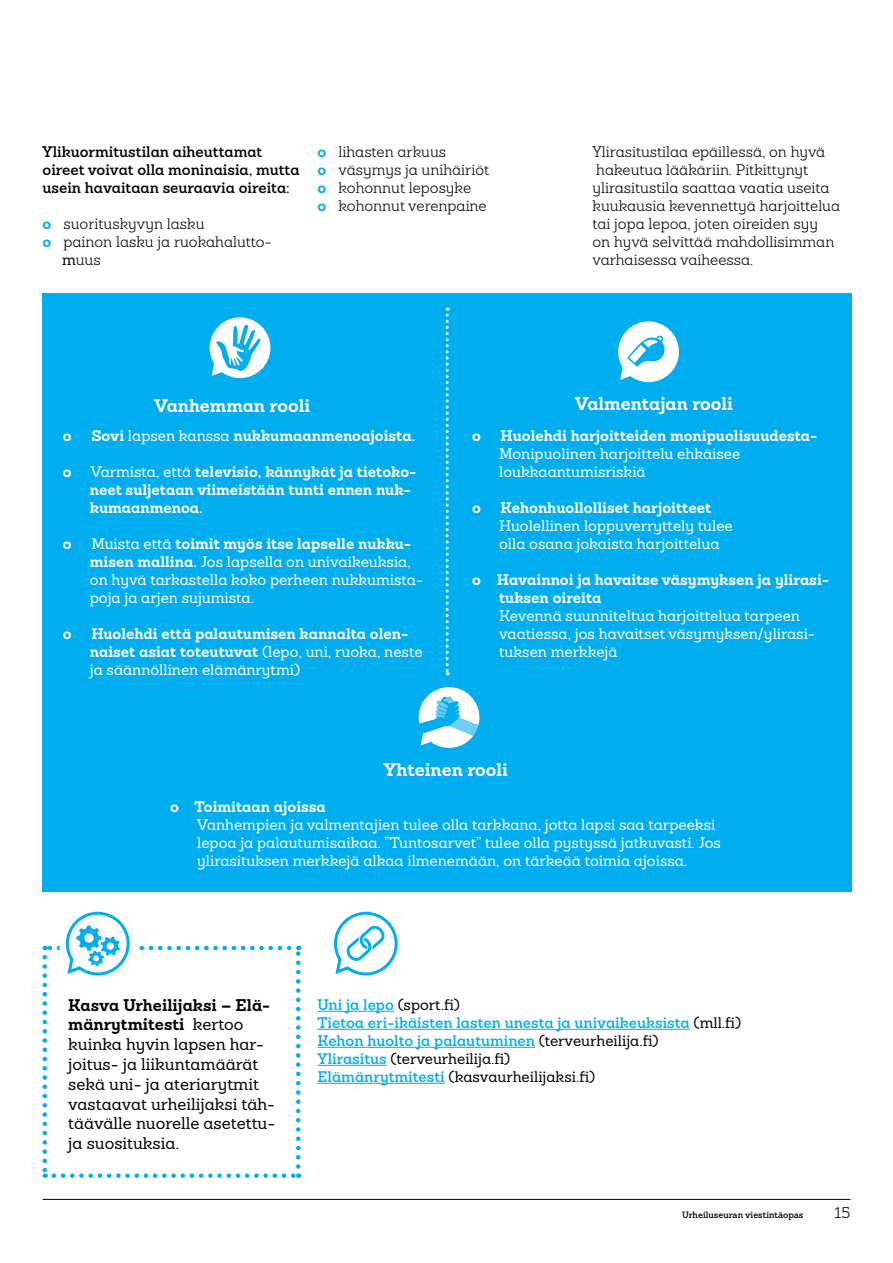
<style>
.page{position:relative;width:893px;height:1263px;background:#fff}
.page>*{position:absolute;margin:0;border:0;box-sizing:border-box;transform-origin:0 0}
.t1{font:700 18px "Sanchez";color:#fff}
.t2{font:16.5px/19.8px "Sanchez";color:#000}
.t3{font:15px/18px "Sanchez";color:#fff}
.t4{font:700 15px/18px "Sanchez";color:#fff}
.t5{font:300 15px/18px "Sanchez";color:#000}
.t6{font:600 15px/18px "Sanchez";color:#00aeef}
.t7{font:600 15px/18px "Sanchez";color:#000}
.t8{font:600 9px "Sanchez";color:#000}
.s1{font-weight:700;color:#00aeef}
.s2{font-weight:400}
.s3{font-weight:700}
.s4{font-weight:400;color:#000}
</style>
<div class="page">
<div style="left:42px;top:293px;width:809px;height:598px;background:#00aeef"></div>
<svg style="left:446px;top:308px;width:3px;height:367px"></svg>
<svg style="left:210px;top:317px;width:60px;height:61px"></svg>
<svg style="left:618px;top:321px;width:61px;height:61px"></svg>
<svg style="left:419px;top:687px;width:60px;height:61px"></svg>
<svg style="left:43px;top:911px;width:257px;height:267px"></svg>
<hr style="left:317px;top:1011px;width:77px;height:1px;background:#00aeef">
<hr style="left:317px;top:1029px;width:373px;height:1px;background:#00aeef">
<hr style="left:317px;top:1047px;width:218px;height:1px;background:#00aeef">
<hr style="left:317px;top:1065px;width:70px;height:1px;background:#00aeef">
<hr style="left:317px;top:1083px;width:128px;height:1px;background:#00aeef">
<svg style="left:334px;top:911px;width:64px;height:65px"></svg>
<hr style="left:43px;top:1199px;width:807px;height:1px;background:#000">
<p class="t7" style="left:43px;top:143px;width:259px">Ylikuormitustilan aiheuttamat oireet voivat olla moninaisia, mutta usein havaitaan seuraavia oireita:</p>
<p class="t5" style="left:43px;top:215px;width:163px"><span class="s1">o</span> suorituskyvyn lasku</p>
<p class="t5" style="left:43px;top:233px;width:231px"><span class="s1">o</span> painon lasku ja ruokahalutto-</p>
<p class="t5" style="left:62px;top:251px;width:40px"><span class="s2">m</span>uus</p>
<p class="t5" style="left:317px;top:143px;width:173px"><span class="s1">o</span> lihasten arkuus<br><span class="s1">o</span> väsymys ja unihäiriöt <span class="s1">o</span> kohonnut leposyke<br><span class="s1">o</span> kohonnut verenpaine</p>
<p class="t5" style="left:592px;top:143px;width:249px">Ylirasitustilaa epäillessä, on hyvä hakeutua lääkäriin. Pitkittynyt ylirasitustila saattaa vaatia useita kuukausia kevennettyä harjoittelua tai jopa lepoa, joten oireiden syy<br>on hyvä selvittää mahdollisimman varhaisessa vaiheessa.</p>
<p class="t1" style="left:155px;top:393px;width:157px">Vanhemman rooli</p>
<p class="t1" style="left:575px;top:391px;width:159px">Valmentajan rooli</p>
<p class="t4" style="left:63px;top:427px;width:10px">o</p>
<p class="t4" style="left:91px;top:427px;width:325px">Sovi <span class="s2">lapsen kanssa</span> nukkumaanmenoajoista.</p>
<p class="t4" style="left:63px;top:463px;width:10px">o</p>
<p class="t4" style="left:90px;top:463px;width:328px"><span class="s2">Varmista, että</span> televisio, kännykät ja tietoko&shy;neet suljetaan viimeistään tunti ennen nuk&shy;kumaanmenoa.</p>
<p class="t4" style="left:63px;top:535px;width:10px">o</p>
<p class="t3" style="left:90px;top:535px;width:335px">Muista että <span class="s3">toimit myös itse lapselle nukku&shy;misen mallina.</span> Jos lapsella on univaikeuksia, on hyvä tarkastella koko perheen nukkumista&shy;poja ja arjen sujumista.</p>
<p class="t4" style="left:63px;top:625px;width:10px">o</p>
<p class="t4" style="left:90px;top:625px;width:334px">Huolehdi että palautumisen kannalta olen&shy;naiset asiat toteutuvat <span class="s2">(lepo, uni, ruoka, neste ja säännöllinen elämänrytmi)</span></p>
<p class="t4" style="left:472px;top:427px;width:10px">o</p>
<p class="t4" style="left:501px;top:427px;width:318px">Huolehdi harjoitteiden monipuolisuudesta-</p>
<p class="t3" style="left:499px;top:445px;width:243px">Monipuolinen harjoittelu ehkäisee loukkaantumisriskiä</p>
<p class="t4" style="left:472px;top:499px;width:10px">o</p>
<p class="t4" style="left:501px;top:499px;width:212px">Kehonhuollolliset harjoitteet</p>
<p class="t3" style="left:499px;top:517px;width:235px">Huolellinen loppuverryttely tulee olla osana jokaista harjoittelua</p>
<p class="t4" style="left:499px;top:571px;width:331px;text-indent:-27px">o Havainnoi ja havaitse väsymyksen ja ylirasi&shy;tuksen oireita</p>
<p class="t3" style="left:499px;top:607px;width:317px">Kevennä suunniteltua harjoittelua tarpeen vaatiessa, jos havaitset väsymyksen/ylirasi&shy;tuksen merkkejä</p>
<p class="t1" style="left:384px;top:757px;width:126px">Yhteinen rooli</p>
<p class="t4" style="left:170px;top:797px;width:157px">o Toimitaan ajoissa</p>
<p class="t3" style="left:197px;top:815px;width:525px">Vanhempien ja valmentajien tulee olla tarkkana, jotta lapsi saa tarpeeksi lepoa ja palautumisaikaa. ”Tuntosarvet” tulee olla pystyssä jatkuvasti. Jos ylirasituksen merkkejä alkaa ilmenemään, on tärkeää toimia ajoissa.</p>
<p class="t2" style="left:68px;top:995px;width:208px"><span class="s3">Kasva Urheilijaksi – Elä&shy;mänrytmitesti</span> kertoo kuinka hyvin lapsen har&shy;joitus- ja liikuntamäärät sekä uni- ja ateriarytmit vastaavat urheilijaksi täh&shy;täävälle nuorelle asetettu&shy;ja suosituksia.</p>
<p class="t6" style="left:317px;top:995px;width:425px">Uni ja lepo <span class="s4">(sport.fi)<br></span>Tietoa eri-ikäisten lasten unesta ja univaikeuksista <span class="s4">(mll.fi)<br></span>Kehon huolto ja palautuminen <span class="s4">(terveurheilija.fi)<br></span>Ylirasitus <span class="s4">(terveurheilija.fi)<br></span>Elämänrytmitesti <span class="s4">(kasvaurheilijaksi.fi)</span></p>
<p class="t8" style="left:682px;top:1208px;width:123px">Urheiluseuran viestintäopas</p>
<p class="t5" style="left:834px;top:1203px;width:17px">15</p>
</div>
